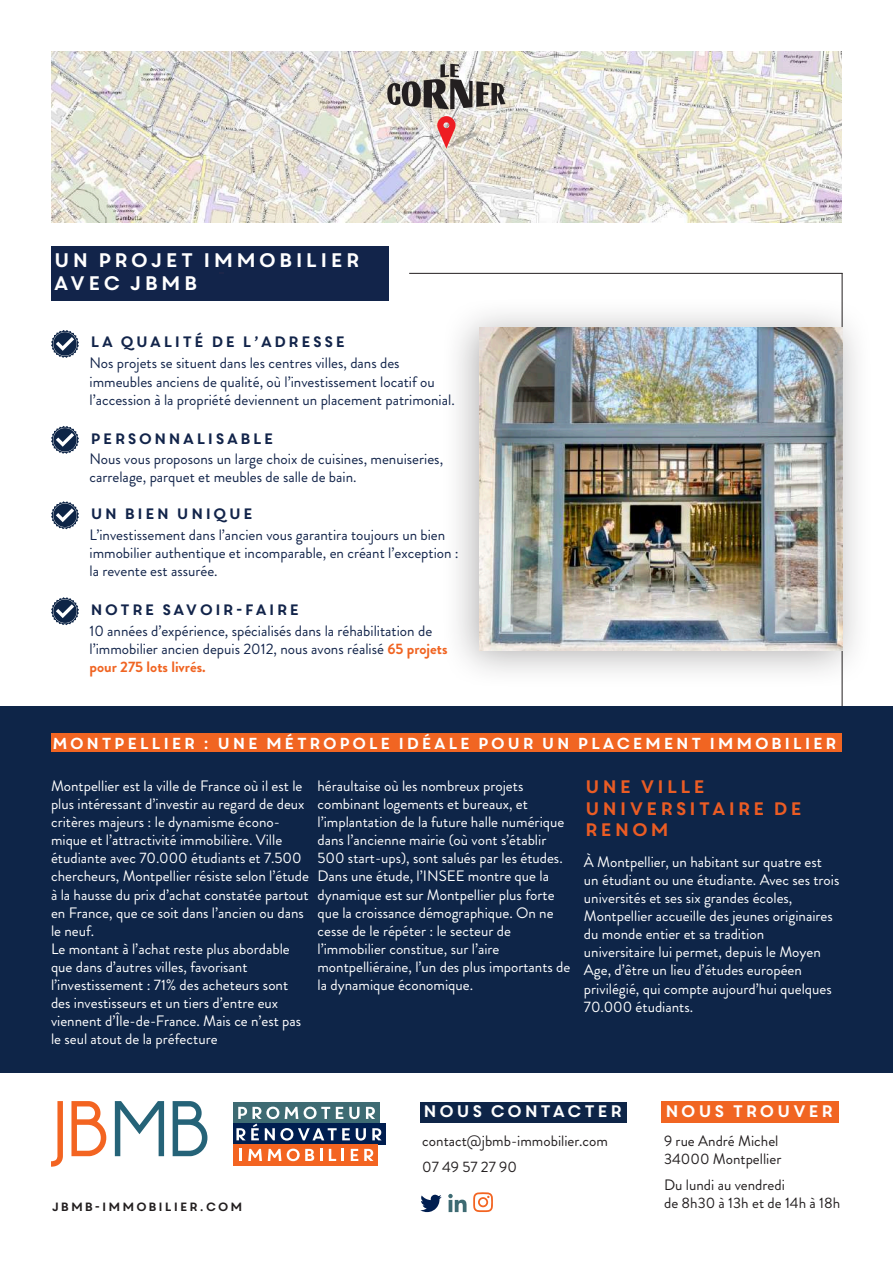
<style>
.page{position:relative;width:893px;height:1263px;background:#fff}
.page>*{position:absolute;margin:0;border:0;box-sizing:border-box;transform-origin:0 0}
.t1{font:19.65px/23.5px "Core Circus";color:#fff}
.t2{font:18.15px/21.8px "Core Circus";color:#ea5c24}
.t3{font:16.65px "Core Circus";color:#fff}
.t4{font:15.9px "Core Circus";color:#fff}
.t5{font:15.15px/18.1px "Brandon Grotesque";color:#fff}
.t6{font:15.15px/18.1px "Brandon Grotesque";color:#12244a}
.t7{font:15.15px/18.1px "Brandon Grotesque";color:#231f20}
.t8{font:15.15px "Core Circus";color:#12244a}
.t9{font:12px "Core Circus";color:#231f20}
.s1{font-weight:700;color:#f06422}
</style>
<div class="page">
<div style="left:51px;top:246px;width:338px;height:54px;background:#12244a"></div>
<svg style="left:51px;top:1101px;width:12px;height:66px"></svg>
<svg style="left:71px;top:1101px;width:35px;height:55px"></svg>
<svg style="left:115px;top:1101px;width:49px;height:55px"></svg>
<svg style="left:173px;top:1101px;width:34px;height:55px"></svg>
<div style="left:233px;top:1102px;width:147px;height:21px;background:#3e6b73"></div>
<div style="left:233px;top:1123px;width:153px;height:21px;background:#001e50"></div>
<svg style="left:236px;top:1106px;width:146px;height:34px"></svg>
<div style="left:233px;top:1144px;width:145px;height:21px;background:#f36421"></div>
<svg style="left:240px;top:1149px;width:2px;height:12px"></svg>
<svg style="left:248px;top:1149px;width:14px;height:12px"></svg>
<svg style="left:268px;top:1149px;width:13px;height:12px"></svg>
<svg style="left:287px;top:1148px;width:27px;height:13px"></svg>
<svg style="left:320px;top:1149px;width:2px;height:12px"></svg>
<svg style="left:329px;top:1149px;width:7px;height:12px"></svg>
<svg style="left:342px;top:1149px;width:2px;height:12px"></svg>
<svg style="left:351px;top:1149px;width:7px;height:12px"></svg>
<svg style="left:364px;top:1149px;width:9px;height:12px"></svg>
<div style="left:420px;top:1101px;width:207px;height:21px;background:#0e2548"></div>
<svg style="left:420px;top:1194px;width:22px;height:18px"></svg>
<svg style="left:473px;top:1192px;width:20px;height:20px"></svg>
<svg style="left:448px;top:1194px;width:19px;height:18px"></svg>
<div style="left:661px;top:1101px;width:178px;height:22px;background:#f16522"></div>
<div style="left:0;top:706px;width:893px;height:367px;background:#0e2548"></div>
<hr style="left:842px;top:273px;width:1px;height:433px;background:#231f20">
<hr style="left:409px;top:273px;width:433px;height:1px;background:#231f20">
<div style="left:51px;top:733px;width:791px;height:19px;background:#f16522"></div>
<div style="left:441px;top:297px;width:433px;height:393px;background:#231f20;opacity:.35"></div>
<img style="left:480px;top:328px;width:362px;height:323px">
<svg style="left:51px;top:330px;width:28px;height:28px"></svg>
<svg style="left:51px;top:426px;width:28px;height:28px"></svg>
<svg style="left:51px;top:501px;width:28px;height:28px"></svg>
<svg style="left:51px;top:597px;width:28px;height:28px"></svg>
<img style="left:51px;top:51px;width:791px;height:171px">
<svg style="left:387px;top:64px;width:118px;height:45px;background:#9a9691"></svg>
<svg style="left:437px;top:116px;width:42px;height:33px"></svg>
<p class="t1" style="left:52px;top:248px;width:310px">UN PROJET IMMOBILIER<br>AVEC JBMB</p>
<p class="t8" style="left:90px;top:331px;width:258px">LA QUALITÉ DE L’ADRESSE</p>
<p class="t6" style="left:90px;top:354px;width:367px">Nos projets se situent dans les centres villes, dans des immeubles anciens de qualité, où l’investissement locatif ou l’accession à la propriété deviennent un placement patrimonial.</p>
<p class="t8" style="left:90px;top:427px;width:187px">PERSONNALISABLE</p>
<p class="t6" style="left:90px;top:450px;width:355px">Nous vous proposons un large choix de cuisines, menuiseries, carrelage, parquet et meubles de salle de bain.</p>
<p class="t8" style="left:90px;top:503px;width:166px">UN BIEN UNIQUE</p>
<p class="t6" style="left:90px;top:526px;width:371px">L’investissement dans l’ancien vous garantira toujours un bien immobilier authentique et incomparable, en créant l’exception : la revente est assurée.</p>
<p class="t8" style="left:90px;top:599px;width:212px">NOTRE SAVOIR-FAIRE</p>
<p class="t6" style="left:90px;top:622px;width:360px">10 années d’expérience, spécialisés dans la réhabilitation de l’immobilier ancien depuis 2012, nous avons réalisé <span class="s1">65 projets pour 275 lots livrés.</span></p>
<p class="t4" style="left:51px;top:732px;width:788px">MONTPELLIER : UNE MÉTROPOLE IDÉALE POUR UN PLACEMENT IMMOBILIER</p>
<p class="t2" style="left:584px;top:776px;width:221px">UNE VILLE<br>UNIVERSITAIRE DE<br>RENOM</p>
<p class="t5" style="left:51px;top:777px;width:260px">Montpellier est la ville de France où il est le plus intéressant d’investir au regard de deux critères majeurs : le dynamisme écono&shy;mique et l’attractivité immobilière. Ville étudiante avec 70.000 étudiants et 7.500 chercheurs, Montpellier résiste selon l’étude à la hausse du prix d’achat constatée partout en France, que ce soit dans l’ancien ou dans le neuf.<br>Le montant à l’achat reste plus abordable que dans d’autres villes, favorisant l’investissement : 71% des acheteurs sont des investisseurs et un tiers d’entre eux viennent d’Île-de-France. Mais ce n’est pas le seul atout de la préfecture</p>
<p class="t5" style="left:317px;top:777px;width:254px">héraultaise où les nombreux projets combinant logements et bureaux, et l’implantation de la future halle numérique dans l’ancienne mairie (où vont s’établir 500 start-ups), sont salués par les études.<br>Dans une étude, l’INSEE montre que la dynamique est sur Montpellier plus forte que la croissance démographique. On ne cesse de le répéter : le secteur de l’immobilier constitue, sur l’aire montpelliéraine, l’un des plus importants de la dynamique économique.</p>
<p class="t5" style="left:584px;top:853px;width:257px">À Montpellier, un habitant sur quatre est un étudiant ou une étudiante. Avec ses trois universités et ses six grandes écoles, Montpellier accueille des jeunes originaires du monde entier et sa tradition<br>universitaire lui permet, depuis le Moyen Age, d’être un lieu d’études européen privilégié, qui compte aujourd’hui quelques 70.000 étudiants.</p>
<p class="t9" style="left:51px;top:1199px;width:194px">JBMB-IMMOBILIER.COM</p>
<p class="t3" style="left:422px;top:1099px;width:203px">NOUS CONTACTER</p>
<p class="t7" style="left:422px;top:1128px;width:187px;line-height:25.7px">contact@jbmb-immobilier.com<br>07 49 57 27 90</p>
<p class="t3" style="left:664px;top:1099px;width:172px">NOUS TROUVER</p>
<p class="t7" style="left:664px;top:1132px;width:119px">9 rue André Michel<br>34000 Montpellier</p>
<p class="t7" style="left:664px;top:1176px;width:178px">Du lundi au vendredi<br>de 8h30 à 13h et de 14h à 18h</p>
</div>
